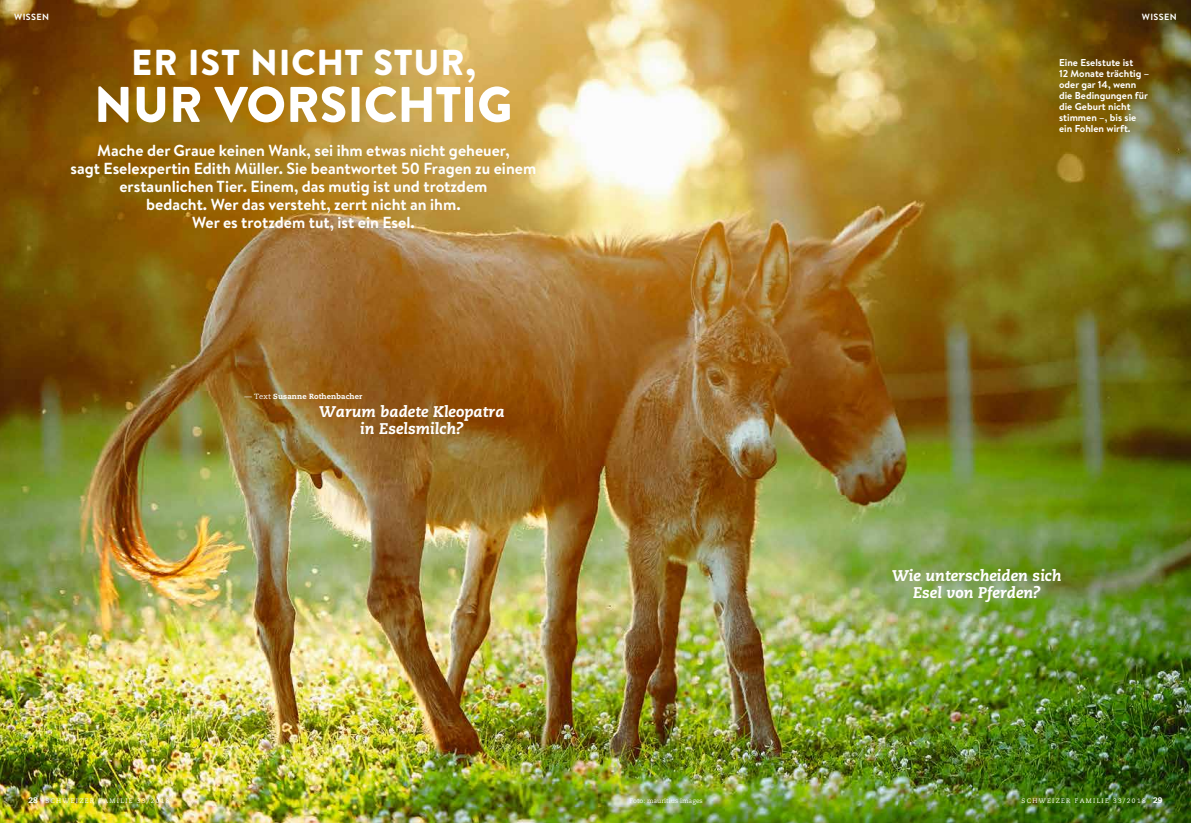
<style>
.page{position:relative;width:1191px;height:823px;background:#fff}
.page>*{position:absolute;margin:0;border:0;box-sizing:border-box;transform-origin:0 0}
.t1{font:900 50px "Brandon Grotesque";color:#fff}
.t2{font:900 36px "Brandon Grotesque";letter-spacing:.025em;color:#fff}
.t3{font:700 16px/18px "Brandon Text";color:#fff;text-align:center}
.t4{font:italic 800 15.5px/17.5px "Caecilia";color:#fff;text-align:center}
.t5{font:700 10px/11px "Brandon Text";color:#fff}
.t6{font:700 9px "Brandon Grotesque";letter-spacing:.04em;color:#fff}
.t7{font:800 7.5px "Caecilia";letter-spacing:.015em;color:#fff}
.t8{font:6.5px "Caecilia";letter-spacing:.2em;color:#fff}
.t9{font:6.5px "Caecilia";color:#fff}
.s1{font-weight:400}
.s2{font-weight:800;font-size:8px}
</style>
<div class="page">
<img style="left:0;top:0;width:1191px;height:822px">
<p class="t6" style="left:14px;top:11px;width:36px">WISSEN</p>
<p class="t6" style="left:1141px;top:11px;width:36px">WISSEN</p>
<h2 class="t2" style="left:131px;top:37px;width:346px">ER IST NICHT STUR,</h2>
<h1 class="t1" style="left:94px;top:69px;width:420px">NUR VORSICHTIG</h1>
<p class="t3" style="left:71px;top:141px;width:467px">Mache der Graue keinen Wank, sei ihm etwas nicht geheuer,<br>sagt Eselexpertin Edith Müller. Sie beantwortet 50 Fragen zu einem erstaunlichen Tier. Einem, das mutig ist und trotzdem<br>bedacht. Wer das versteht, zerrt nicht an ihm.<br>Wer es trotzdem tut, ist ein Esel.</p>
<p class="t7" style="left:244px;top:392px;width:119px"><span class="s1">— Text</span> Susanne Rothenbacher</p>
<p class="t4" style="left:319px;top:403px;width:187px">Warum badete Kleopatra in Eselsmilch?</p>
<p class="t5" style="left:1059px;top:57px;width:92px">Eine Eselstute ist<br>12 Monate trächtig – oder gar 14, wenn die Bedingungen für die Geburt nicht stimmen –, bis sie ein Fohlen wirft.</p>
<p class="t4" style="left:892px;top:566px;width:171px">Wie unterscheiden sich<br>Esel von Pferden?</p>
<p class="t8" style="left:28px;top:796px;width:142px"><span class="s2">28</span> SCHWEIZER FAMILIE 33/2018</p>
<p class="t8" style="left:1021px;top:796px;width:142px">SCHWEIZER FAMILIE 33/2018 <span class="s2">29</span></p>
<p class="t9" style="left:629px;top:796px;width:75px">Foto: mauritius images</p>
</div>
